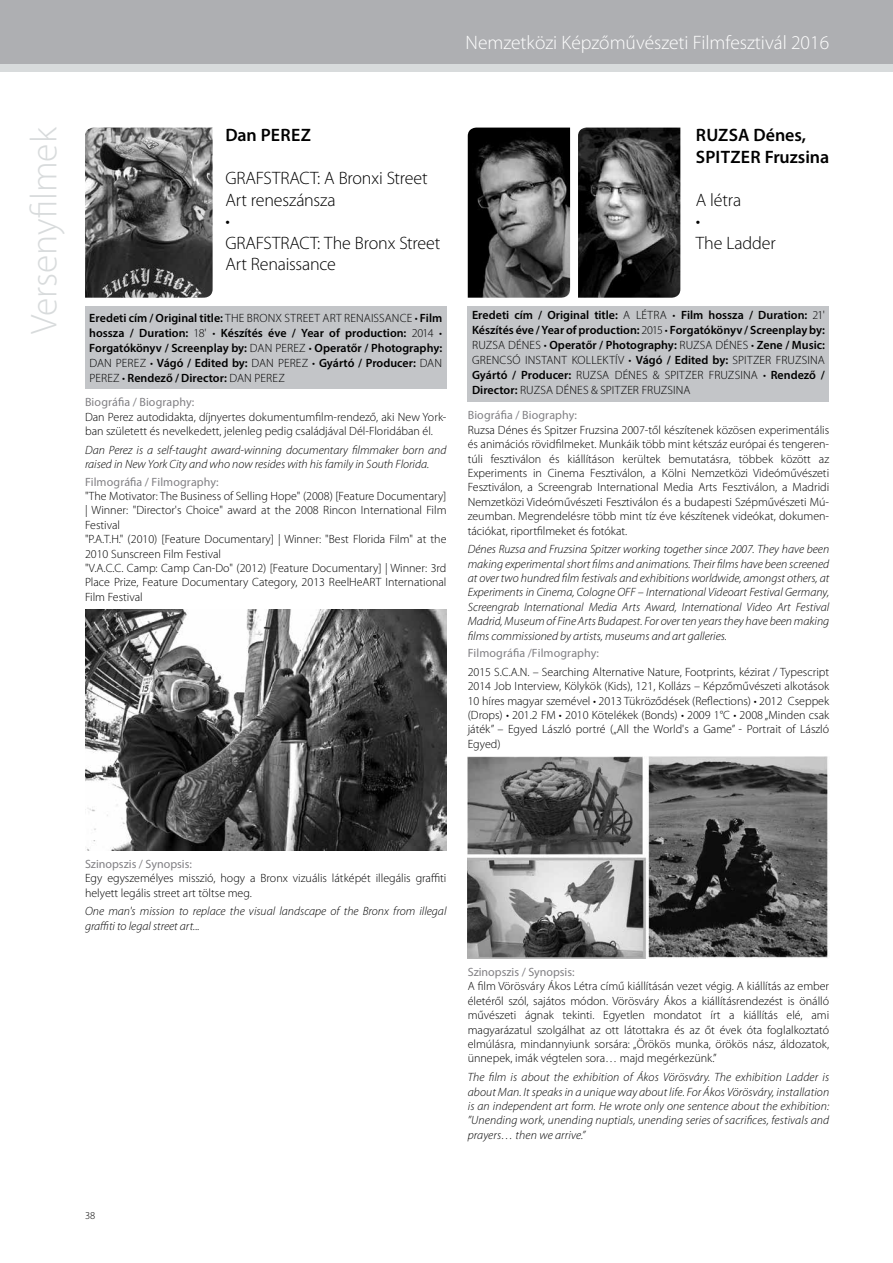
<style>
.page{position:relative;width:893px;height:1263px;background:#fff}
.page>*{position:absolute;margin:0;border:0;box-sizing:border-box;transform-origin:0 0}
.t1{font:300 37.5px "Myriad Pro";color:#d8dbdc}
.t2{font:300 19.5px "Myriad Pro";color:#fff}
.t3{font:300 18px/21.6px "Myriad Pro";letter-spacing:-.01em;color:#000}
.t4{font:600 18px/21.6px "Myriad Pro";color:#000}
.t5{font:300 12px/14.4px "Myriad Pro";color:#000;text-align:justify}
.t6{font:italic 300 12px/14.4px "Myriad Pro";color:#000;text-align:justify}
.t7{font:600 12px/15px "Myriad Pro";color:#000;text-align:justify}
.t8{font:12px "Myriad Pro";letter-spacing:.005em;color:#818084}
.t9{font:300 10.5px "Myriad Pro";color:#000}
.s1{font-weight:300}
</style>
<div class="page">
<div style="left:0;top:9px;width:893px;height:63px;background:#d8dbdc"></div>
<div style="left:0;top:0;width:893px;height:64px;background:#aeafb2"></div>
<img style="left:468px;top:128px;width:102px;height:170px">
<img style="left:578px;top:128px;width:102px;height:170px">
<div style="left:468px;top:306px;width:361px;height:96px;background:#c3c5c8"></div>
<img style="left:468px;top:756px;width:360px;height:202px">
<img style="left:85px;top:128px;width:128px;height:170px">
<div style="left:85px;top:306px;width:361px;height:83px;background:#c3c5c8"></div>
<img style="left:85px;top:609px;width:361px;height:241px">
<h2 class="t2" style="left:466px;top:31px;width:365px">Nemzetközi Képzőművészeti Filmfesztivál 2016</h2>
<h1 class="t1" style="left:23px;top:334px;width:208px;rotate:-90deg">Versenyfilmek</h1>
<h3 class="t4" style="left:696px;top:124px;width:135px">RUZSA Dénes,<br>SPITZER Fruzsina</h3>
<h3 class="t4" style="left:225px;top:124px;width:87px">Dan PEREZ</h3>
<h3 class="t3" style="left:225px;top:167px;width:216px">GRAFSTRACT: A Bronxi Street<br>Art reneszánsza<br>•<br>GRAFSTRACT: The Bronx Street<br>Art Renaissance</h3>
<h3 class="t3" style="left:696px;top:189px;width:81px">A létra<br>•<br>The Ladder</h3>
<p class="t7" style="left:472px;top:308px;width:354px">Eredeti cím / Original title: <span class="s1">A LÉTRA •</span> Film hossza / Duration: <span class="s1">21' </span>Készítés éve / Year of production: <span class="s1">2015 •</span> Forgatókönyv / Screenplay by:<br><span class="s1">RUZSA DÉNES •</span> Operatőr / Photography: <span class="s1">RUZSA DÉNES •</span> Zene / Music:<br><span class="s1">GRENCSÓ INSTANT KOLLEKTÍV •</span> Vágó / Edited by: <span class="s1">SPITZER FRUZSINA </span>Gyártó / Producer: <span class="s1">RUZSA DÉNES &amp; SPITZER FRUZSINA •</span> Rendező / Director: <span class="s1">RUZSA DÉNES &amp; SPITZER FRUZSINA</span></p>
<p class="t7" style="left:89px;top:310px;width:354px">Eredeti cím / Original title: <span class="s1">THE BRONX STREET ART RENAISSANCE •</span> Film hossza / Duration: <span class="s1">18' •</span> Készítés éve / Year of production: <span class="s1">2014 • </span>Forgatókönyv / Screenplay by: <span class="s1">DAN PEREZ •</span> Operatőr / Photography:<br><span class="s1">DAN PEREZ •</span> Vágó / Edited by: <span class="s1">DAN PEREZ •</span> Gyártó / Producer: <span class="s1">DAN PEREZ •</span> Rendező / Director: <span class="s1">DAN PEREZ</span></p>
<p class="t8" style="left:85px;top:395px;width:111px">Biográfia / Biography:</p>
<p class="t5" style="left:85px;top:410px;width:363px">Dan Perez autodidakta, díjnyertes dokumentumfilm-rendező, aki New York&shy;ban született és nevelkedett, jelenleg pedig családjával Dél-Floridában él.</p>
<p class="t6" style="left:85px;top:443px;width:363px">Dan Perez is a self-taught award-winning documentary filmmaker born and raised in New York City and who now resides with his family in South Florida.</p>
<p class="t8" style="left:85px;top:474px;width:135px">Filmográfia / Filmography:</p>
<p class="t5" style="left:85px;top:489px;width:363px;text-align:left">"The Motivator: The Business of Selling Hope" (2008) [Feature Documentary] | Winner: "Director's Choice" award at the 2008 Rincon International Film Festival<br>"P.A.T.H." (2010) [Feature Documentary] | Winner: "Best Florida Film" at the 2010 Sunscreen Film Festival<br>"V.A.C.C. Camp: Camp Can-Do" (2012) [Feature Documentary] | Winner: 3rd Place Prize, Feature Documentary Category, 2013 ReelHeART International Film Festival</p>
<p class="t8" style="left:468px;top:408px;width:111px">Biográfia / Biography:</p>
<p class="t5" style="left:468px;top:423px;width:363px">Ruzsa Dénes és Spitzer Fruzsina 2007-től készítenek közösen experimentális és animációs rövidfilmeket. Munkáik több mint kétszáz európai és tengeren&shy;túli fesztiválon és kiállításon kerültek bemutatásra, többek között az Experiments in Cinema Fesztiválon, a Kölni Nemzetközi Videóművészeti Fesztiválon, a Screengrab International Media Arts Fesztiválon, a Madridi Nemzetközi Videóművészeti Fesztiválon és a budapesti Szépművészeti Mú&shy;zeumban. Megrendelésre több mint tíz éve készítenek videókat, dokumen&shy;tációkat, riportfilmeket és fotókat.</p>
<p class="t6" style="left:468px;top:542px;width:363px">Dénes Ruzsa and Fruzsina Spitzer working together since 2007. They have been making experimental short films and animations. Their films have been screened at over two hundred film festivals and exhibitions worldwide, amongst others, at Experiments in Cinema, Cologne OFF – International Videoart Festival Germany, Screengrab International Media Arts Award, International Video Art Festival Madrid, Museum of Fine Arts Budapest. For over ten years they have been making films commissioned by artists, museums and art galleries.</p>
<p class="t8" style="left:468px;top:646px;width:133px">Filmográfia /Filmography:</p>
<p class="t5" style="left:468px;top:665px;width:363px">2015 S.C.A.N. – Searching Alternative Nature, Footprints, kézirat / Typescript 2014 Job Interview, Kölykök (Kids), 121, Kollázs – Képzőművészeti alkotások 10 híres magyar szemével • 2013 Tükröződések (Reflections) • 2012 Cseppek (Drops) • 201.2 FM • 2010 Kötelékek (Bonds) • 2009 1°C • 2008 „Minden csak játék” – Egyed László portré („All the World's a Game” - Portrait of László Egyed)</p>
<p class="t8" style="left:85px;top:856px;width:108px">Szinopszis / Synopsis:</p>
<p class="t5" style="left:85px;top:871px;width:363px">Egy egyszemélyes misszió, hogy a Bronx vizuális látképét illegális graffiti helyett legális street art töltse meg.</p>
<p class="t6" style="left:85px;top:904px;width:363px">One man's mission to replace the visual landscape of the Bronx from illegal graffiti to legal street art...</p>
<p class="t8" style="left:468px;top:965px;width:108px">Szinopszis / Synopsis:</p>
<p class="t5" style="left:468px;top:979px;width:363px">A film Vörösváry Ákos Létra című kiállításán vezet végig. A kiállítás az ember életéről szól, sajátos módon. Vörösváry Ákos a kiállításrendezést is önálló művészeti ágnak tekinti. Egyetlen mondatot írt a kiállítás elé, ami magyarázatul szolgálhat az ott látottakra és az őt évek óta foglalkoztató elmúlásra, mindannyiunk sorsára: „Örökös munka, örökös nász, áldozatok, ünnepek, imák végtelen sora… majd megérkezünk.”</p>
<p class="t6" style="left:468px;top:1070px;width:363px">The film is about the exhibition of Ákos Vörösváry. The exhibition Ladder is about Man. It speaks in a unique way about life. For Ákos Vörösváry, installation is an independent art form. He wrote only one sentence about the exhibition: ”Unending work, unending nuptials, unending series of sacrifices, festivals and prayers… then we arrive.”</p>
<p class="t9" style="left:85px;top:1210px;width:12px">38</p>
</div>
